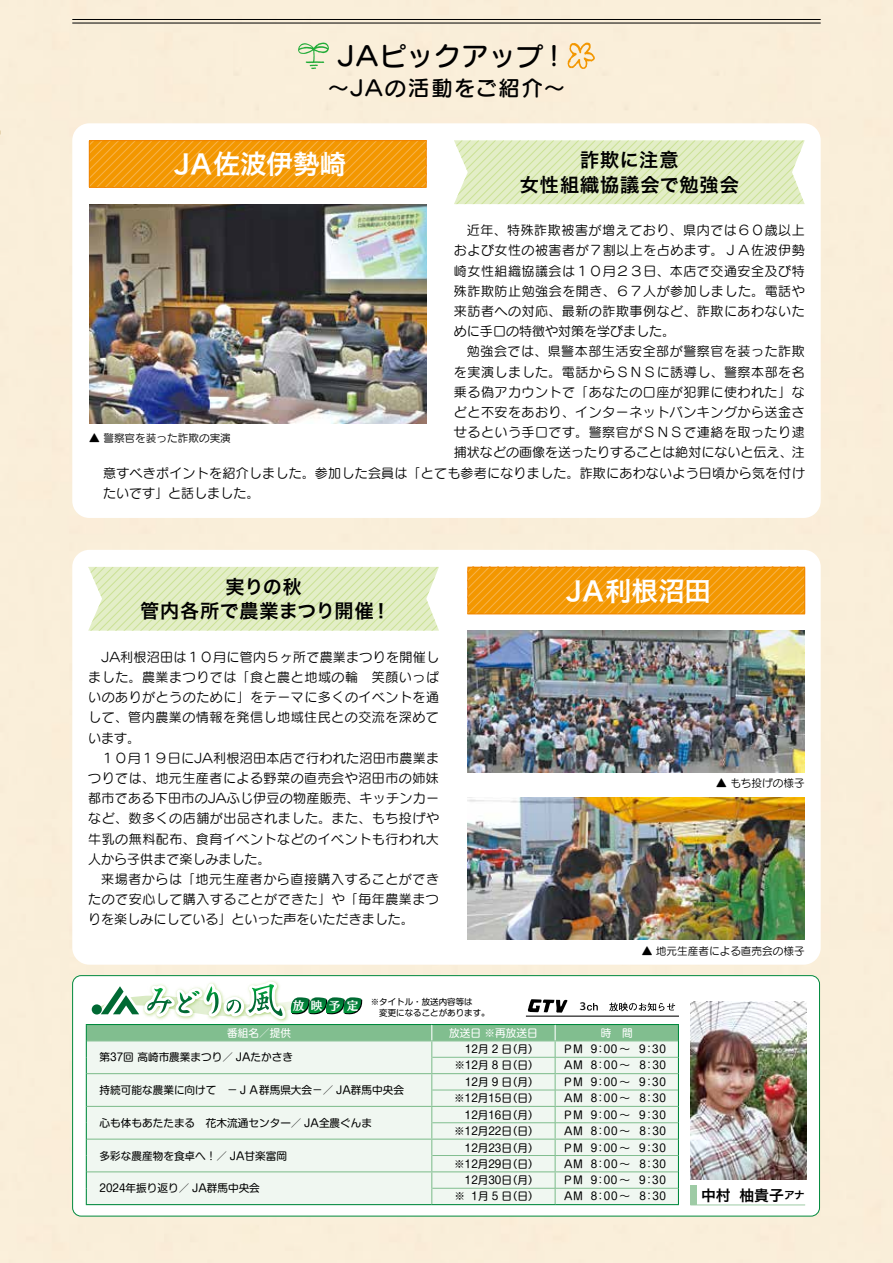
<style>
.page{position:relative;width:893px;height:1263px;background:#faeed9}
.page>*{position:absolute;margin:0;border:0;box-sizing:border-box;transform-origin:0 0}
.t1{font:26.55px "Hira Kaku Pro W6";letter-spacing:-.02em;color:#fff}
.t2{font:26.55px "Seurat Pro DB";letter-spacing:.025em;color:#000}
.t3{font:21.3px "Seurat Pro DB";letter-spacing:.085em;color:#000}
.t4{font:19.2px/24.5px "Hira Kaku Pro W6";letter-spacing:.05em;color:#000;text-align:center}
.t5{font:19.2px "Hira Kaku Pro W6";letter-spacing:.03em;color:#000}
.t6{font:14.85px "Hira Kaku Pro W6";color:#000}
.t7{font:13.05px/20.2px "Seurat Pro M";letter-spacing:.04em;color:#000;text-align:justify}
.t8{font:13.05px "Seurat Pro M";letter-spacing:.02em;color:#000}
.t9{font:13.05px "Seurat Pro M";color:#000}
.t10{font:11.55px "Skip Std B";color:#fff}
.t11{font:10.65px "Shin M Go Pro";color:#000}
.t12{font:10.65px "Seurat Pro M";color:#000}
.t13{font:10.65px "Shin M Go Pro";color:#fff}
.t14{font:500 10.05px "Koz Go Pro";color:#000}
.t15{font:8.55px/11.1px "Shin M Go Pro";color:#000}
.s1{font-size:13.8px}
.s2{font-size:10.65px}
</style>
<div class="page">
<hr style="left:72px;top:19px;width:749px;height:1px;background:#000">
<hr style="left:72px;top:23px;width:749px;height:1px;background:#000">
<svg style="left:298px;top:43px;width:31px;height:26px"></svg>
<svg style="left:568px;top:43px;width:27px;height:26px"></svg>
<div style="left:72px;top:550px;width:749px;height:415px;background:#fff;border-radius:17px"></div>
<div style="left:72px;top:123px;width:749px;height:395px;background:#fff;border-radius:17px"></div>
<svg style="left:90px;top:141px;width:336px;height:46px;background:#f39b0c"></svg>
<svg style="left:454px;top:140px;width:351px;height:64px;background:#e0ecc1"></svg>
<hr style="left:89px;top:140px;width:338px;height:1px;background:#f08300">
<hr style="left:89px;top:141px;width:1px;height:46px;background:#f08300">
<hr style="left:426px;top:141px;width:1px;height:46px;background:#f08300">
<hr style="left:89px;top:187px;width:338px;height:1px;background:#f08300">
<img style="left:89px;top:204px;width:337px;height:219px">
<div style="left:73px;top:976px;width:746px;height:240px;background:#fff;border-radius:9px"></div>
<div style="left:72px;top:975px;width:748px;height:241px;border:1px solid #00893d;border-radius:9px"></div>
<div style="left:690px;top:1186px;width:7px;height:19px;background:#9ecba5"></div>
<hr style="left:697px;top:1204px;width:108px;height:1px;background:#9ecba5">
<img style="left:691px;top:1001px;width:115px;height:178px">
<hr style="left:86px;top:1204px;width:346px;height:1px;background:#00893d">
<hr style="left:432px;top:1204px;width:123px;height:1px;background:#00893d">
<hr style="left:555px;top:1204px;width:124px;height:1px;background:#00893d">
<svg style="left:86px;top:980px;width:593px;height:224px"></svg>
<svg style="left:88px;top:567px;width:351px;height:64px;background:#dfecc0"></svg>
<svg style="left:468px;top:568px;width:336px;height:46px;background:#f39b0c"></svg>
<hr style="left:467px;top:567px;width:338px;height:1px;background:#f08300">
<hr style="left:467px;top:567px;width:1px;height:47px;background:#f08300">
<hr style="left:804px;top:567px;width:1px;height:47px;background:#f08300">
<hr style="left:467px;top:614px;width:338px;height:1px;background:#f08300">
<img style="left:468px;top:798px;width:337px;height:142px">
<img style="left:468px;top:630px;width:337px;height:142px">
<h1 class="t2" style="left:337px;top:38px;width:232px">JAピックアップ！</h1>
<h2 class="t3" style="left:328px;top:74px;width:239px">〜JAの活動をご紹介〜</h2>
<h1 class="t1" style="left:169px;top:140px;width:178px">ＪＡ佐波伊勢崎</h1>
<h3 class="t4" style="left:520px;top:147px;width:220px">詐欺に注意<br>女性組織協議会で勉強会</h3>
<p class="t7" style="left:454px;top:220px;width:352px;text-indent:13px">近年、特殊詐欺被害が増えており、県内では６０歳以上および女性の被害者が７割以上を占めます。ＪＡ佐波伊勢崎女性組織協議会は１０月２３日、本店で交通安全及び特殊詐欺防止勉強会を開き、６７人が参加しました。電話や来訪者への対応、最新の詐欺事例など、詐欺にあわないために手口の特徴や対策を学びました。</p>
<p class="t7" style="left:467px;top:341px;width:339px">勉強会では、県警本部生活安全部が警察官を装った詐欺</p>
<p class="t7" style="left:454px;top:361px;width:352px">を実演しました。電話からＳＮＳに誘導し、警察本部を名</p>
<p class="t7" style="left:454px;top:381px;width:352px">乗る偽アカウントで「あなたの口座が犯罪に使われた」な</p>
<p class="t7" style="left:454px;top:402px;width:352px">どと不安をあおり、インターネットバンキングから送金さ</p>
<p class="t7" style="left:454px;top:422px;width:352px">せるという手口です。警察官がＳＮＳで連絡を取ったり逮</p>
<p class="t9" style="left:454px;top:444px;width:352px">捕状などの画像を送ったりすることは絶対にないと伝え、注</p>
<p class="t8" style="left:103px;top:464px;width:703px">意すべきポイントを紹介しました。参加した会員は「とても参考になりました。詐欺にあわないよう日頃から気を付け</p>
<p class="t9" style="left:103px;top:484px;width:158px">たいです」と話しました。</p>
<p class="t12" style="left:89px;top:431px;width:143px"><span class="s1">▲</span> 警察官を装った詐欺の実演</p>
<h3 class="t4" style="left:226px;top:573px;width:78px">実りの秋</h3>
<h1 class="t1" style="left:561px;top:567px;width:151px">ＪＡ利根沼田</h1>
<h3 class="t5" style="left:140px;top:594px;width:252px">管内各所で農業まつり開催！</h3>
<p class="t7" style="left:88px;top:646px;width:352px;text-indent:13px">JA利根沼田は１０月に管内５ヶ所で農業まつりを開催しました。農業まつりでは「食と農と地域の輪　笑顔いっぱいのありがとうのために」をテーマに多くのイベントを通して、管内農業の情報を発信し地域住民との交流を深めています。</p>
<p class="t7" style="left:88px;top:747px;width:352px;text-indent:13px">１０月１９日にJA利根沼田本店で行われた沼田市農業まつりでは、地元生産者による野菜の直売会や沼田市の姉妹都市である下田市のJAふじ伊豆の物産販売、キッチンカーなど、数多くの店舗が出品されました。また、もち投げや牛乳の無料配布、食育イベントなどのイベントも行われ大人から子供まで楽しみました。</p>
<p class="t7" style="left:88px;top:868px;width:352px;text-indent:13px">来場者からは「地元生産者から直接購入することができたので安心して購入することができた」や「毎年農業まつりを楽しみにしている」といった声をいただきました。</p>
<p class="t15" style="left:379px;top:995px;width:112px;text-indent:-9px">※タイトル・放送内容等は<br>変更になることがあります。</p>
<p class="t10" style="left:293px;top:997px;width:67px">放映予定</p>
<p class="t14" style="left:578px;top:1000px;width:12px">３</p>
<p class="t12" style="left:716px;top:776px;width:90px"><span class="s1">▲</span> もち投げの様子</p>
<p class="t12" style="left:642px;top:944px;width:164px"><span class="s1">▲</span> 地元生産者による直売会の様子</p>
<p class="t13" style="left:227px;top:1024px;width:65px">番組名／提供</p>
<p class="t13" style="left:449px;top:1024px;width:90px">放送日 ※再放送日</p>
<p class="t13" style="left:601px;top:1024px;width:33px">時　間</p>
<p class="t11" style="left:100px;top:1049px;width:195px">第37回 高崎市農業まつり／ JAたかさき</p>
<p class="t11" style="left:465px;top:1041px;width:75px">12月２日（月）</p>
<p class="t11" style="left:564px;top:1041px;width:103px">PM 9：00 〜 9：30</p>
<p class="t11" style="left:454px;top:1057px;width:86px">※12月８日（日）</p>
<p class="t11" style="left:564px;top:1057px;width:103px">AM 8：00 〜 8：30</p>
<p class="t11" style="left:100px;top:1081px;width:306px">持続可能な農業に向けて　－ＪＡ群馬県大会－／ JA群馬中央会</p>
<p class="t11" style="left:100px;top:1114px;width:274px">心も体もあたたまる　花木流通センター／ JA全農ぐんま</p>
<p class="t11" style="left:100px;top:1147px;width:189px">多彩な農産物を食卓へ！／ JA甘楽富岡</p>
<p class="t11" style="left:100px;top:1180px;width:162px">2024年振り返り／ JA群馬中央会</p>
<p class="t11" style="left:465px;top:1073px;width:75px">12月９日（月）</p>
<p class="t11" style="left:564px;top:1073px;width:103px">PM 9：00 〜 9：30</p>
<p class="t11" style="left:454px;top:1089px;width:86px">※12月15日（日）</p>
<p class="t11" style="left:564px;top:1089px;width:103px">AM 8：00 〜 8：30</p>
<p class="t11" style="left:465px;top:1106px;width:75px">12月16日（月）</p>
<p class="t11" style="left:564px;top:1106px;width:103px">PM 9：00 〜 9：30</p>
<p class="t11" style="left:454px;top:1122px;width:86px">※12月22日（日）</p>
<p class="t11" style="left:564px;top:1122px;width:103px">AM 8：00 〜 8：30</p>
<p class="t11" style="left:465px;top:1139px;width:75px">12月23日（月）</p>
<p class="t11" style="left:564px;top:1139px;width:103px">PM 9：00 〜 9：30</p>
<p class="t11" style="left:454px;top:1155px;width:86px">※12月29日（日）</p>
<p class="t11" style="left:564px;top:1155px;width:103px">AM 8：00 〜 8：30</p>
<p class="t11" style="left:465px;top:1171px;width:75px">12月30日（月）</p>
<p class="t11" style="left:564px;top:1171px;width:103px">PM 9：00 〜 9：30</p>
<p class="t11" style="left:454px;top:1188px;width:86px">※ 1月５日（日）</p>
<p class="t11" style="left:564px;top:1188px;width:103px">AM 8：00 〜 8：30</p>
<p class="t6" style="left:701px;top:1182px;width:105px">中村 柚貴子<span class="s2">アナ</span></p>
</div>
